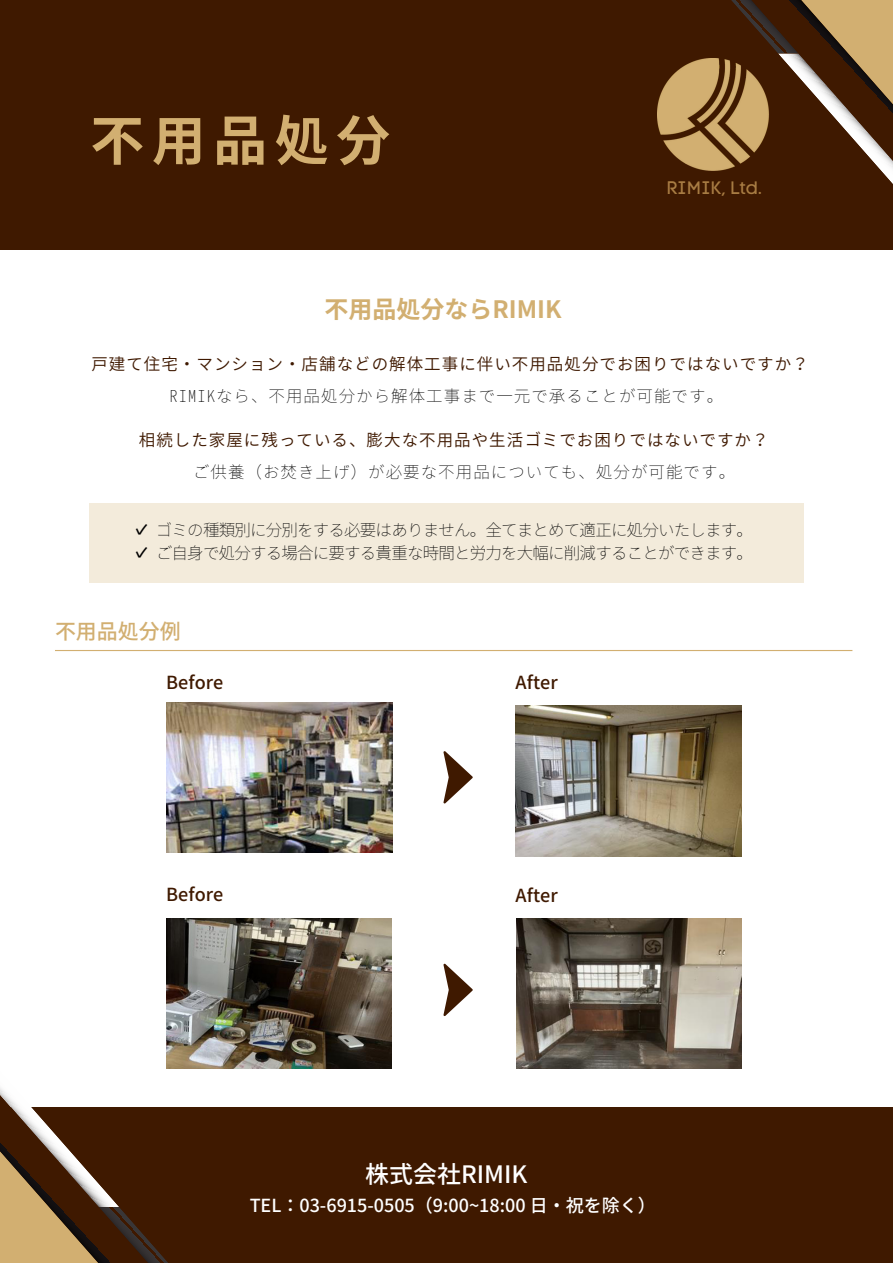
<style>
.page{position:relative;width:893px;height:1264px;background:#fff}
.page>*{position:absolute;margin:0;border:0;box-sizing:border-box;transform-origin:0 0}
.t1{font:700 54px "Noto Sans JP";color:#d2af71}
.t2{font:700 24px "Noto Sans JP";color:#d2af71}
.t3{font:500 24px "Noto Sans JP";color:#fff}
.t4{font:500 21px "Noto Sans JP";color:#d2af71}
.t5{font:500 18px "Noto Sans JP";color:#fff}
.t6{font:500 18px "Noto Sans JP";color:#3f1900}
.t7{font:18px "Code Pro Normal LC";color:#a87c43}
.t8{font:16.5px "Gen Ei Gothic M EL";letter-spacing:-.05em;color:#000}
.t9{font:16.5px "Gen Ei Gothic M SL";letter-spacing:.065em;color:#3f1900}
.t10{font:16.5px "Gen Ei Gothic M EL";letter-spacing:.065em;color:#000}
</style>
<div class="page">
<div style="left:0;top:0;width:892px;height:249px;background:#3f1900"></div>
<svg style="left:709px;top:0;width:183px;height:183px"></svg>
<img style="left:657px;top:59px;width:112px;height:111px">
<div style="left:0;top:1107px;width:892px;height:155px;background:#3f1900"></div>
<svg style="left:0;top:1087px;width:167px;height:175px"></svg>
<hr style="left:55px;top:650px;width:797px;height:1px;background:#d2af71">
<div style="left:89px;top:503px;width:714px;height:80px;background:#f3ebdb"></div>
<img style="left:166px;top:702px;width:226px;height:150px">
<img style="left:515px;top:705px;width:226px;height:151px">
<svg style="left:443px;top:751px;width:29px;height:52px"></svg>
<svg style="left:443px;top:963px;width:29px;height:53px"></svg>
<img style="left:166px;top:918px;width:225px;height:150px">
<img style="left:516px;top:918px;width:225px;height:150px">
<p class="t1" style="left:90px;top:97px;width:301px">不用品処分</p>
<p class="t7" style="left:666px;top:176px;width:97px">RIMIK, Ltd.</p>
<p class="t2" style="left:324px;top:290px;width:238px">不用品処分ならRIMIK</p>
<p class="t9" style="left:91px;top:353px;width:719px">戸建て住宅・マンション・店舗などの解体工事に伴い不用品処分でお困りではないですか？</p>
<p class="t10" style="left:169px;top:385px;width:555px">RIMIKなら、不用品処分から解体工事まで一元で承ることが可能です。</p>
<p class="t9" style="left:139px;top:429px;width:631px">相続した家屋に残っている、膨大な不用品や生活ゴミでお困りではないですか？</p>
<p class="t10" style="left:193px;top:461px;width:543px">ご供養（お焚き上げ）が必要な不用品についても、処分が可能です。</p>
<p class="t8" style="left:133px;top:519px;width:621px">✔ ゴミの種類別に分別をする必要はありません。全てまとめて適正に処分いたします。</p>
<p class="t8" style="left:133px;top:542px;width:621px">✔ ご自身で処分する場合に要する貴重な時間と労力を大幅に削減することができます。</p>
<p class="t4" style="left:55px;top:615px;width:127px">不用品処分例</p>
<p class="t6" style="left:166px;top:667px;width:58px">Before</p>
<p class="t6" style="left:515px;top:668px;width:44px">After</p>
<p class="t6" style="left:166px;top:880px;width:58px">Before</p>
<p class="t6" style="left:515px;top:880px;width:44px">After</p>
<p class="t3" style="left:365px;top:1154px;width:164px">株式会社RIMIK</p>
<p class="t5" style="left:250px;top:1190px;width:407px">TEL：03-6915-0505（9:00~18:00 日・祝を除く）</p>
</div>
